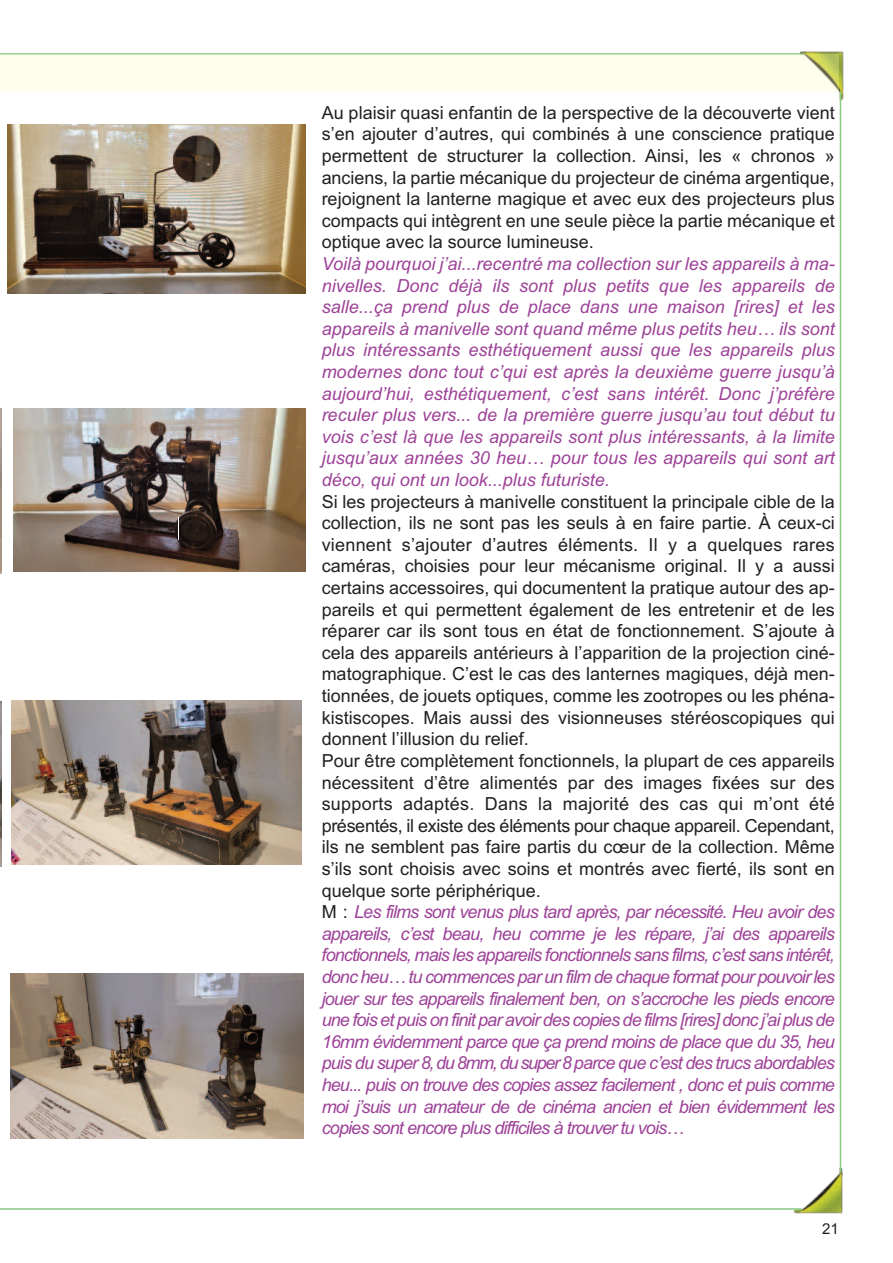
<style>
.page{position:relative;width:893px;height:1263px;background:#fff}
.page>*{position:absolute;margin:0;border:0;box-sizing:border-box;transform-origin:0 0}
.t1{font:18px/21.6px "Arial";color:#231f20;text-align:justify}
.t2{font:italic 18px/21.6px "Arial";color:#9d4298;text-align:justify}
.t3{font:15px "Arial";color:#231f20}
.s1{font-style:italic;color:#9d4298}
</style>
<div class="page">
<img style="left:800px;top:51px;width:44px;height:48px">
<img style="left:794px;top:1169px;width:49px;height:45px">
<hr style="left:840px;top:91px;width:1px;height:1081px;background:#88c984">
<hr style="left:0;top:53px;width:804px;height:2px;background:#88c984">
<hr style="left:0;top:1208px;width:801px;height:2px;background:#88c984">
<div style="left:0;top:54px;width:839px;height:37px;background:#fffdec"></div>
<img style="left:0;top:702px;width:2px;height:165px">
<img style="left:8px;top:125px;width:297px;height:168px">
<img style="left:13px;top:408px;width:292px;height:163px">
<img style="left:11px;top:701px;width:291px;height:163px">
<svg style="left:179px;top:517px;width:1px;height:23px"></svg>
<img style="left:11px;top:973px;width:292px;height:165px">
<p class="t1" style="left:322px;top:102px;width:515px">Au plaisir quasi enfantin de la perspective de la découverte vient s’en ajouter d’autres, qui combinés à une conscience pratique permettent de structurer la collection. Ainsi, les « chronos » anciens, la partie mécanique du projecteur de cinéma argentique, rejoignent la lanterne magique et avec eux des projecteurs plus compacts qui intègrent en une seule pièce la partie mécanique et optique avec la source lumineuse.</p>
<p class="t2" style="left:322px;top:253px;width:515px">Voilà pourquoi j’ai...recentré ma collection sur les appareils à ma&shy;nivelles. Donc déjà ils sont plus petits que les appareils de salle...ça prend plus de place dans une maison [rires] et les appareils à manivelle sont quand même plus petits heu… ils sont plus intéressants esthétiquement aussi que les appareils plus modernes donc tout c’qui est après la deuxième guerre jusqu’à aujourd’hui, esthétiquement, c’est sans intérêt. Donc j’préfère reculer plus vers... de la première guerre jusqu’au tout début tu vois c’est là que les appareils sont plus intéressants, à la limite jusqu’aux années 30 heu… pour tous les appareils qui sont art déco, qui ont un look...plus futuriste.</p>
<p class="t1" style="left:322px;top:491px;width:515px;text-align:left">Si les projecteurs à manivelle constituent la principale cible de la collection, ils ne sont pas les seuls à en faire partie. À ceux-ci viennent s’ajouter d’autres éléments. Il y a quelques rares caméras, choisies pour leur mécanisme original. Il y a aussi certains accessoires, qui documentent la pratique autour des ap&shy;pareils et qui permettent également de les entretenir et de les réparer car ils sont tous en état de fonctionnement. S’ajoute à cela des appareils antérieurs à l’apparition de la projection ciné&shy;matographique. C’est le cas des lanternes magiques, déjà men&shy;tionnées, de jouets optiques, comme les zootropes ou les phéna&shy;kistiscopes. Mais aussi des visionneuses stéréoscopiques qui donnent l’illusion du relief.<br>Pour être complètement fonctionnels, la plupart de ces appareils nécessitent d’être alimentés par des images fixées sur des supports adaptés. Dans la majorité des cas qui m’ont été présentés, il existe des éléments pour chaque appareil. Cependant, ils ne semblent pas faire partis du cœur de la collection. Même s’ils sont choisis avec soins et montrés avec fierté, ils sont en quelque sorte périphérique.<br>M : <span class="s1">Les films sont venus plus tard après, par nécessité. Heu avoir des appareils, c’est beau, heu comme je les répare, j’ai des appareils fonctionnels, mais les appareils fonctionnels sans films, c’est sans intérêt, donc heu… tu commences par un film de chaque format pour pouvoir les jouer sur tes appareils finalement ben, on s’accroche les pieds encore une fois et puis on finit par avoir des copies de films [rires] donc j’ai plus de 16mm évidemment parce que ça prend moins de place que du 35, heu puis du super 8, du 8mm, du super 8 parce que c’est des trucs abordables heu... puis on trouve des copies assez facilement , donc et puis comme moi j’suis un amateur de de cinéma ancien et bien évidemment les copies sont encore plus difficiles à trouver tu vois…</span></p>
<p class="t3" style="left:822px;top:1220px;width:18px">21</p>
</div>
